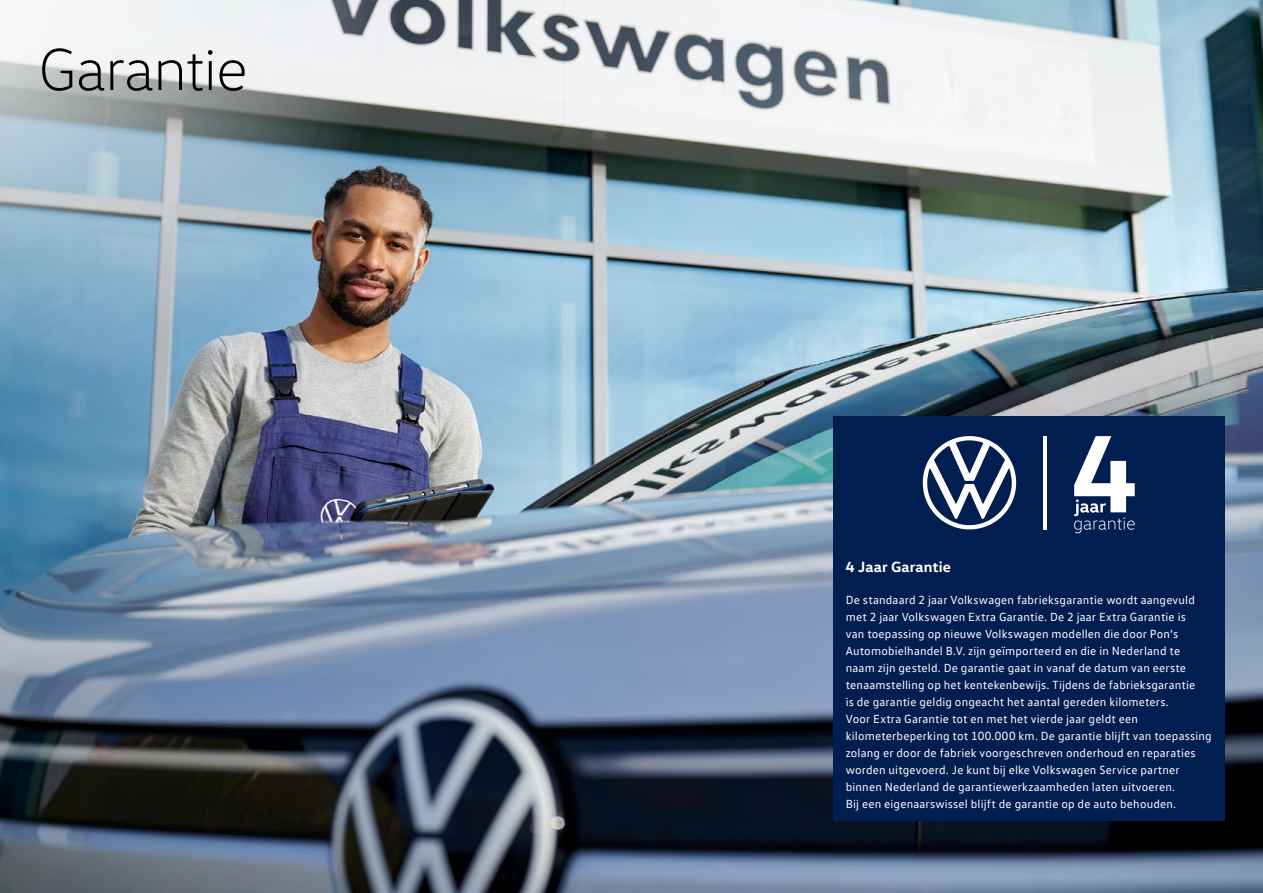
<style>
.page{position:relative;width:1263px;height:893px;background:#fff}
.page>*{position:absolute;margin:0;border:0;box-sizing:border-box;transform-origin:0 0}
.t1{font:300 60px "VW Head";letter-spacing:-.01em;color:#000}
.t2{font:700 15px "VW Head";letter-spacing:.005em;color:#fff}
.t3{font:12px/17px "VW Text";letter-spacing:.015em;color:#fff}
</style>
<div class="page">
<img style="left:0;top:0;width:1263px;height:893px">
<img style="left:0;top:0;width:521px;height:401px">
<div style="left:833px;top:416px;width:392px;height:405px;background:#001e50"></div>
<svg style="left:923px;top:436px;width:93px;height:93px"></svg>
<svg style="left:1074px;top:436px;width:61px;height:97px"></svg>
<hr style="left:1044px;top:436px;width:3px;height:93px;background:#fff">
<h1 class="t1" style="left:38px;top:34px;width:211px">Garantie</h1>
<p class="t2" style="left:846px;top:557px;width:107px">4 Jaar Garantie</p>
<p class="t3" style="left:846px;top:591px;width:367px">De standaard 2 jaar Volkswagen fabrieksgarantie wordt aangevuld met 2 jaar Volkswagen Extra Garantie. De 2 jaar Extra Garantie is<br>van toepassing op nieuwe Volkswagen modellen die door Pon’s Automobielhandel B.V. zijn geïmporteerd en die in Nederland te naam zijn gesteld. De garantie gaat in vanaf de datum van eerste tenaamstelling op het kentekenbewijs. Tijdens de fabrieksgarantie<br>is de garantie geldig ongeacht het aantal gereden kilometers.<br>Voor Extra Garantie tot en met het vierde jaar geldt een kilometerbeperking tot 100.000 km. De garantie blijft van toepassing zolang er door de fabriek voorgeschreven onderhoud en reparaties worden uitgevoerd. Je kunt bij elke Volkswagen Service partner binnen Nederland de garantiewerkzaamheden laten uitvoeren.<br>Bij een eigenaarswissel blijft de garantie op de auto behouden.</p>
</div>
